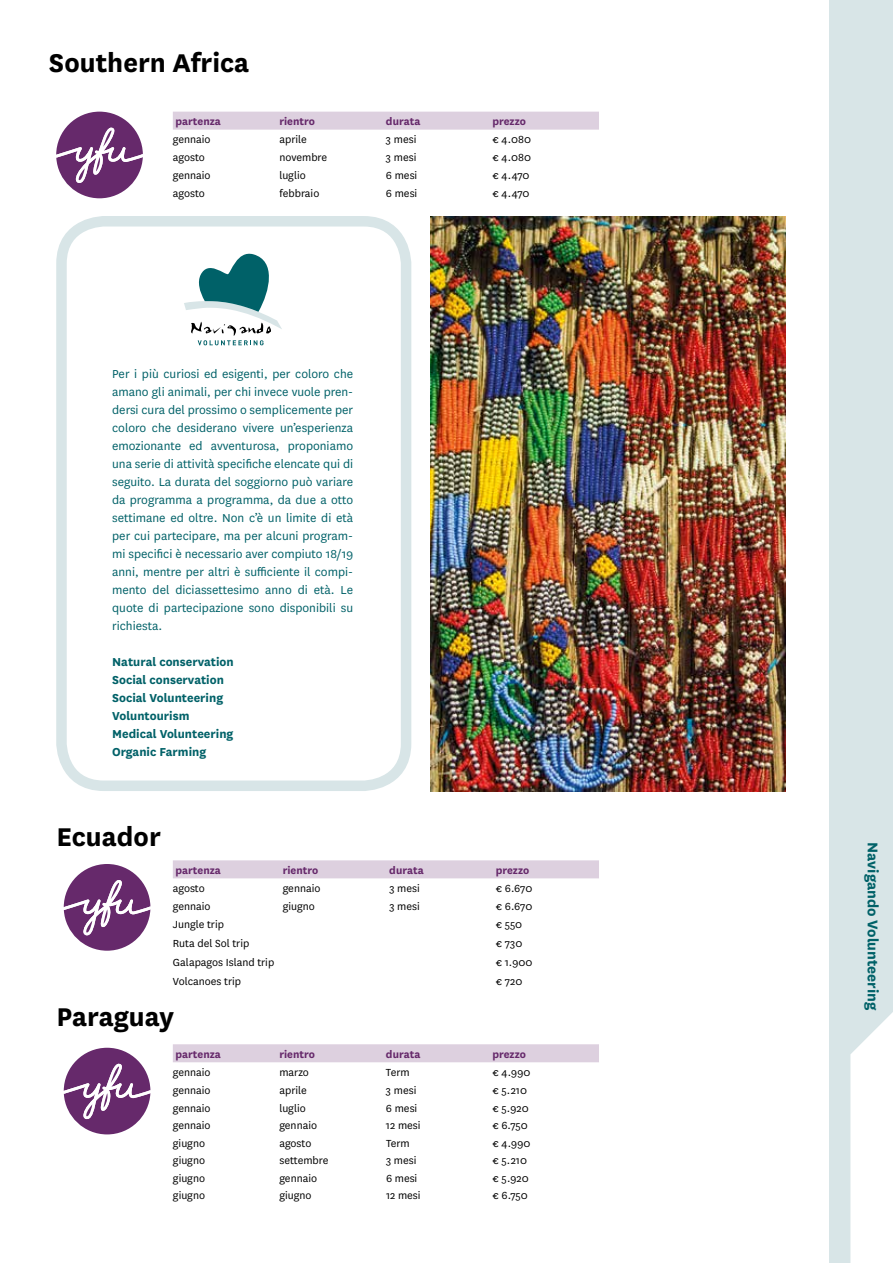
<style>
.page{position:relative;width:893px;height:1263px;background:#fff}
.page>*{position:absolute;margin:0;border:0;box-sizing:border-box;transform-origin:0 0}
.t1{font:700 30px "National";color:#000}
.t2{font:700 16.5px "National";color:#006168}
.t3{font:13.5px/18px "National";color:#006168;text-align:justify}
.t4{font:700 13.5px/18px "National";color:#006168}
.t5{font:12px "National";color:#000}
.t6{font:700 12px "National";color:#66296b}
</style>
<div class="page">
<div style="left:173px;top:112px;width:426px;height:18px;background:#ddd0df"></div>
<div style="left:173px;top:860px;width:426px;height:18px;background:#ddd0df"></div>
<div style="left:173px;top:1044px;width:426px;height:18px;background:#ddd0df"></div>
<div style="left:829px;top:0;width:64px;height:1263px;background:#d8e5e7"></div>
<div style="left:56px;top:216px;width:355px;height:575px;border:10px solid #d8e5e7;border-radius:43px"></div>
<svg style="left:56px;top:112px;width:87px;height:86px"></svg>
<svg style="left:64px;top:864px;width:86px;height:87px"></svg>
<svg style="left:64px;top:1048px;width:86px;height:86px"></svg>
<svg style="left:184px;top:253px;width:98px;height:92px"></svg>
<img style="left:430px;top:217px;width:356px;height:574px">
<svg style="left:850px;top:1012px;width:43px;height:251px;background:#fbfcfc"></svg>
<h1 class="t1" style="left:49px;top:42px;width:202px">Southern Africa</h1>
<p class="t6" style="left:175px;top:113px;width:47px">partenza</p>
<p class="t6" style="left:279px;top:113px;width:37px">rientro</p>
<p class="t6" style="left:386px;top:113px;width:36px">durata</p>
<p class="t6" style="left:492px;top:113px;width:35px">prezzo</p>
<p class="t5" style="left:173px;top:132px;width:39px">gennaio</p>
<p class="t5" style="left:279px;top:132px;width:29px">aprile</p>
<p class="t5" style="left:386px;top:132px;width:32px">3 mesi</p>
<p class="t5" style="left:492px;top:132px;width:40px">€ 4.080</p>
<p class="t5" style="left:173px;top:150px;width:33px">agosto</p>
<p class="t5" style="left:279px;top:150px;width:49px">novembre</p>
<p class="t5" style="left:386px;top:150px;width:32px">3 mesi</p>
<p class="t5" style="left:492px;top:150px;width:40px">€ 4.080</p>
<p class="t5" style="left:173px;top:168px;width:39px">gennaio</p>
<p class="t5" style="left:279px;top:168px;width:28px">luglio</p>
<p class="t5" style="left:386px;top:168px;width:33px">6 mesi</p>
<p class="t5" style="left:492px;top:168px;width:39px">€ 4.470</p>
<p class="t5" style="left:173px;top:185px;width:33px">agosto</p>
<p class="t5" style="left:279px;top:185px;width:41px">febbraio</p>
<p class="t5" style="left:386px;top:185px;width:33px">6 mesi</p>
<p class="t5" style="left:492px;top:185px;width:39px">€ 4.470</p>
<p class="t3" style="left:112px;top:364px;width:243px">Per i più curiosi ed esigenti, per coloro che amano gli animali, per chi invece vuole pren&shy;dersi cura del prossimo o semplicemente per coloro che desiderano vivere un’esperienza emozionante ed avventurosa, proponiamo una serie di attività specifiche elencate qui di seguito. La durata del soggiorno può variare da programma a programma, da due a otto settimane ed oltre. Non c’è un limite di età per cui partecipare, ma per alcuni program&shy;mi specifici è necessario aver compiuto 18/19 anni, mentre per altri è sufficiente il compi&shy;mento del diciassettesimo anno di età. Le quote di partecipazione sono disponibili su richiesta.</p>
<p class="t4" style="left:112px;top:652px;width:123px">Natural conservation<br>Social conservation<br>Social Volunteering<br>Voluntourism<br>Medical Volunteering<br>Organic Farming</p>
<h1 class="t1" style="left:56px;top:816px;width:106px">Ecuador</h1>
<p class="t6" style="left:175px;top:862px;width:47px">partenza</p>
<p class="t6" style="left:283px;top:862px;width:37px">rientro</p>
<p class="t6" style="left:389px;top:862px;width:36px">durata</p>
<p class="t6" style="left:496px;top:862px;width:35px">prezzo</p>
<p class="t5" style="left:173px;top:880px;width:33px">agosto</p>
<p class="t5" style="left:283px;top:880px;width:39px">gennaio</p>
<p class="t5" style="left:389px;top:880px;width:32px">3 mesi</p>
<p class="t5" style="left:496px;top:880px;width:38px">€ 6.670</p>
<p class="t5" style="left:173px;top:898px;width:39px">gennaio</p>
<p class="t5" style="left:283px;top:898px;width:34px">giugno</p>
<p class="t5" style="left:389px;top:898px;width:32px">3 mesi</p>
<p class="t5" style="left:496px;top:898px;width:38px">€ 6.670</p>
<p class="t5" style="left:173px;top:916px;width:53px">Jungle trip</p>
<p class="t5" style="left:496px;top:916px;width:28px">€ 550</p>
<p class="t5" style="left:173px;top:935px;width:78px">Ruta del Sol trip</p>
<p class="t5" style="left:496px;top:935px;width:28px">€ 730</p>
<p class="t5" style="left:173px;top:954px;width:103px">Galapagos Island trip</p>
<p class="t5" style="left:496px;top:954px;width:38px">€ 1.900</p>
<p class="t5" style="left:173px;top:974px;width:70px">Volcanoes trip</p>
<p class="t5" style="left:496px;top:974px;width:28px">€ 720</p>
<h1 class="t1" style="left:56px;top:996px;width:119px">Paraguay</h1>
<p class="t6" style="left:175px;top:1045px;width:47px">partenza</p>
<p class="t6" style="left:279px;top:1045px;width:37px">rientro</p>
<p class="t6" style="left:386px;top:1045px;width:36px">durata</p>
<p class="t6" style="left:492px;top:1045px;width:35px">prezzo</p>
<p class="t5" style="left:173px;top:1064px;width:39px">gennaio</p>
<p class="t5" style="left:279px;top:1064px;width:31px">marzo</p>
<p class="t5" style="left:386px;top:1064px;width:25px">Term</p>
<p class="t5" style="left:492px;top:1064px;width:39px">€ 4.990</p>
<p class="t5" style="left:173px;top:1082px;width:39px">gennaio</p>
<p class="t5" style="left:279px;top:1082px;width:29px">aprile</p>
<p class="t5" style="left:386px;top:1082px;width:32px">3 mesi</p>
<p class="t5" style="left:492px;top:1082px;width:36px">€ 5.210</p>
<p class="t5" style="left:173px;top:1100px;width:39px">gennaio</p>
<p class="t5" style="left:279px;top:1100px;width:28px">luglio</p>
<p class="t5" style="left:386px;top:1100px;width:33px">6 mesi</p>
<p class="t5" style="left:492px;top:1100px;width:38px">€ 5.920</p>
<p class="t5" style="left:173px;top:1118px;width:39px">gennaio</p>
<p class="t5" style="left:279px;top:1118px;width:39px">gennaio</p>
<p class="t5" style="left:386px;top:1118px;width:36px">12 mesi</p>
<p class="t5" style="left:492px;top:1118px;width:37px">€ 6.750</p>
<p class="t5" style="left:173px;top:1135px;width:34px">giugno</p>
<p class="t5" style="left:279px;top:1135px;width:33px">agosto</p>
<p class="t5" style="left:386px;top:1135px;width:25px">Term</p>
<p class="t5" style="left:493px;top:1135px;width:39px">€ 4.990</p>
<p class="t5" style="left:173px;top:1153px;width:34px">giugno</p>
<p class="t5" style="left:279px;top:1153px;width:50px">settembre</p>
<p class="t5" style="left:386px;top:1153px;width:32px">3 mesi</p>
<p class="t5" style="left:493px;top:1153px;width:36px">€ 5.210</p>
<p class="t5" style="left:173px;top:1170px;width:34px">giugno</p>
<p class="t5" style="left:279px;top:1170px;width:39px">gennaio</p>
<p class="t5" style="left:386px;top:1170px;width:33px">6 mesi</p>
<p class="t5" style="left:493px;top:1170px;width:38px">€ 5.920</p>
<p class="t5" style="left:173px;top:1188px;width:34px">giugno</p>
<p class="t5" style="left:279px;top:1188px;width:34px">giugno</p>
<p class="t5" style="left:386px;top:1188px;width:36px">12 mesi</p>
<p class="t5" style="left:493px;top:1188px;width:37px">€ 6.750</p>
<p class="t2" style="left:884px;top:842px;width:170px;rotate:90deg">Navigando Volunteering</p>
</div>
